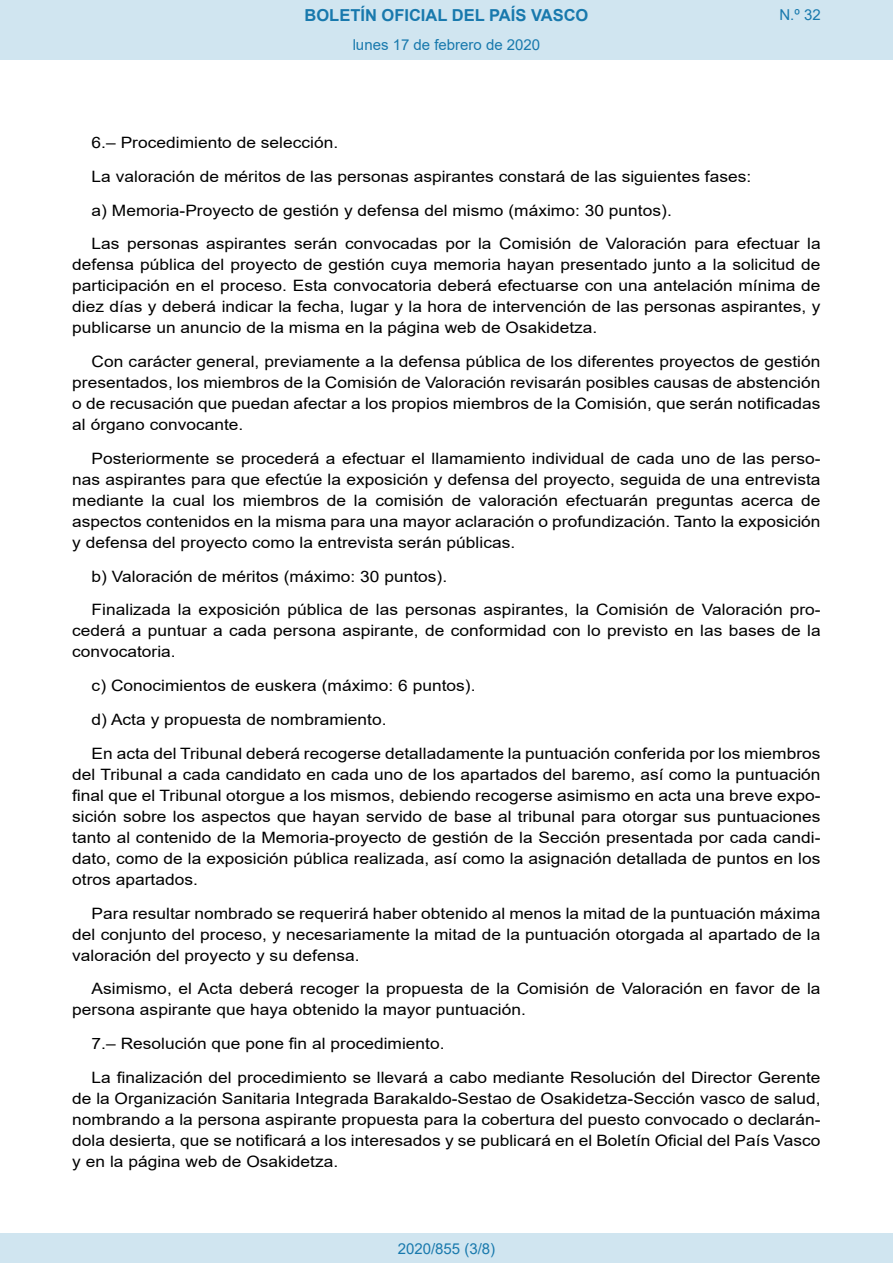
<style>
.page{position:relative;width:893px;height:1263px;background:#fff}
.page>*{position:absolute;margin:0;border:0;box-sizing:border-box;transform-origin:0 0}
.t1{font:700 16.5px "Arial";color:#1879ad}
.BOPVDetalle{font:15.6px/21px "Arial";color:#000;text-align:justify;scale:1.11 1}
.Paginacion_Centro{font:15px "Arial";color:#1879ad}
</style>
<div class="page">
<div style="left:0;top:0;width:893px;height:60px;background:#d0e5f0"></div>
<div style="left:0;top:1233px;width:893px;height:30px;background:#d0e5f0"></div>
<p class="t1" style="left:305px;top:3px;width:285px">BOLETÍN OFICIAL DEL PAÍS VASCO</p>
<p class="Paginacion_Centro" style="left:353px;top:35px;width:189px">lunes 17 de febrero de 2020</p>
<p class="Paginacion_Centro" style="left:779px;top:5px;width:43px">N.º 32</p>
<p class="BOPVDetalle" style="left:92px;top:132px;width:224px">6.– Procedimiento de selección.</p>
<p class="BOPVDetalle" style="left:92px;top:166px;width:596px">La valoración de méritos de las personas aspirantes constará de las siguientes fases:</p>
<p class="BOPVDetalle" style="left:92px;top:200px;width:524px">a) Memoria-Proyecto de gestión y defensa del mismo (máximo: 30 puntos).</p>
<p class="BOPVDetalle" style="left:72px;top:233px;width:676px;text-indent:19px">Las personas aspirantes serán convocadas por la Comisión de Valoración para efectuar la defensa pública del proyecto de gestión cuya memoria hayan presentado junto a la solicitud de participación en el proceso. Esta convocatoria deberá efectuarse con una antelación mínima de diez días y deberá indicar la fecha, lugar y la hora de intervención de las personas aspirantes, y publicarse un anuncio de la misma en la página web de Osakidetza.</p>
<p class="BOPVDetalle" style="left:72px;top:351px;width:676px;text-indent:19px">Con carácter general, previamente a la defensa pública de los diferentes proyectos de gestión presentados, los miembros de la Comisión de Valoración revisarán posibles causas de abstención o de recusación que puedan afectar a los propios miembros de la Comisión, que serán notificadas al órgano convocante.</p>
<p class="BOPVDetalle" style="left:72px;top:448px;width:676px;text-indent:19px">Posteriormente se procederá a efectuar el llamamiento individual de cada uno de las perso&shy;nas aspirantes para que efectúe la exposición y defensa del proyecto, seguida de una entrevista mediante la cual los miembros de la comisión de valoración efectuarán preguntas acerca de aspectos contenidos en la misma para una mayor aclaración o profundización. Tanto la exposición y defensa del proyecto como la entrevista serán públicas.</p>
<p class="BOPVDetalle" style="left:92px;top:566px;width:322px">b) Valoración de méritos (máximo: 30 puntos).</p>
<p class="BOPVDetalle" style="left:72px;top:599px;width:676px;text-indent:19px">Finalizada la exposición pública de las personas aspirantes, la Comisión de Valoración pro&shy;cederá a puntuar a cada persona aspirante, de conformidad con lo previsto en las bases de la convocatoria.</p>
<p class="BOPVDetalle" style="left:92px;top:675px;width:347px">c) Conocimientos de euskera (máximo: 6 puntos).</p>
<p class="BOPVDetalle" style="left:92px;top:709px;width:267px">d) Acta y propuesta de nombramiento.</p>
<p class="BOPVDetalle" style="left:72px;top:743px;width:676px;text-indent:19px">En acta del Tribunal deberá recogerse detalladamente la puntuación conferida por los miembros del Tribunal a cada candidato en cada uno de los apartados del baremo, así como la puntuación final que el Tribunal otorgue a los mismos, debiendo recogerse asimismo en acta una breve expo&shy;sición sobre los aspectos que hayan servido de base al tribunal para otorgar sus puntuaciones tanto al contenido de la Memoria-proyecto de gestión de la Sección presentada por cada candi&shy;dato, como de la exposición pública realizada, así como la asignación detallada de puntos en los otros apartados.</p>
<p class="BOPVDetalle" style="left:72px;top:902px;width:676px;text-indent:19px">Para resultar nombrado se requerirá haber obtenido al menos la mitad de la puntuación máxima del conjunto del proceso, y necesariamente la mitad de la puntuación otorgada al apartado de la valoración del proyecto y su defensa.</p>
<p class="BOPVDetalle" style="left:72px;top:978px;width:676px;text-indent:19px">Asimismo, el Acta deberá recoger la propuesta de la Comisión de Valoración en favor de la persona aspirante que haya obtenido la mayor puntuación.</p>
<p class="BOPVDetalle" style="left:92px;top:1033px;width:319px">7.– Resolución que pone fin al procedimiento.</p>
<p class="BOPVDetalle" style="left:72px;top:1067px;width:676px;text-indent:19px">La finalización del procedimiento se llevará a cabo mediante Resolución del Director Gerente de la Organización Sanitaria Integrada Barakaldo-Sestao de Osakidetza-Sección vasco de salud, nombrando a la persona aspirante propuesta para la cobertura del puesto convocado o declarán&shy;dola desierta, que se notificará a los interesados y se publicará en el Boletín Oficial del País Vasco y en la página web de Osakidetza.</p>
<p class="Paginacion_Centro" style="left:398px;top:1238px;width:99px">2020/855 (3/8)</p>
</div>
